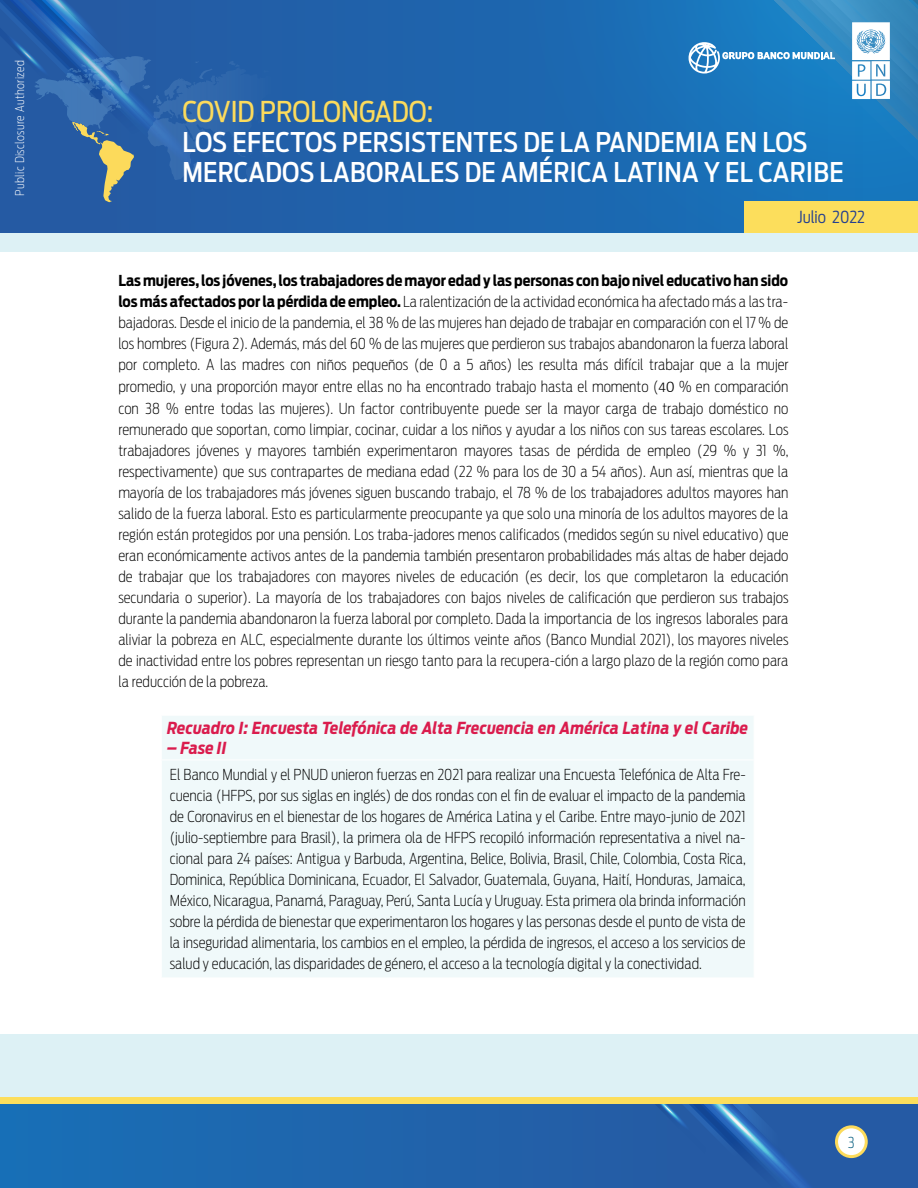
<style>
.page{position:relative;width:918px;height:1188px;background:#fff}
.page>*{position:absolute;margin:0;border:0;box-sizing:border-box;transform-origin:0 0}
.t1{font:28.5px "Antenna Cond";color:#fcdb5c}
.t2{font:500 27px/30px "Antenna Cond";letter-spacing:.01em;color:#fff}
.t3{font:italic 700 16.5px "Antenna Cond";letter-spacing:.01em;color:#da1c4d}
.t4{font:300 16.5px "Antenna Cond";color:#25408f}
.t5{font:200 15px/21px "Antenna Cond";color:#000;text-align:justify}
.t6{font:200 15px "Antenna Cond";color:#005a7c}
.t7{font:200 12px "Antenna Cond";letter-spacing:.03em;color:#fff}
.s1{font-weight:700}
.s2{font-family:"Calibri";font-weight:300}
.s3{font-family:"Calibri";font-weight:300;font-size:16.5px}
</style>
<div class="page">
<div style="left:0;top:233px;width:918px;height:864px;background:#ddf1f5"></div>
<div style="left:0;top:253px;width:918px;height:781px;background:#fff"></div>
<div style="left:0;top:1104px;width:918px;height:84px;background:linear-gradient(to bottom,#1e66ae,#1e66ae)"></div>
<div style="left:0;top:0;width:918px;height:233px;background:#1f63ac"></div>
<div style="left:615px;top:0;width:129px;height:233px;background:#1a6db5"></div>
<svg style="left:0;top:0;width:254px;height:202px"></svg>
<div style="left:683px;top:0;width:235px;height:202px;background:#1a72b9"></div>
<div style="left:744px;top:201px;width:174px;height:32px;background:#fcde5c"></div>
<svg style="left:520px;top:1104px;width:350px;height:84px;background:#2c63a8"></svg>
<div style="left:0;top:1097px;width:918px;height:7px;background:#fcde5c"></div>
<svg style="left:689px;top:0;width:229px;height:199px;background:#2d84c2"></svg>
<div style="left:162px;top:716px;width:591px;height:261px;background:#f0f9fa"></div>
<hr style="left:161px;top:760px;width:594px;height:1px;background:#fff">
<p class="t7" style="left:13px;top:196px;width:137px;rotate:-90deg">Public Disclosure Authorized</p>
<h1 class="t1" style="left:182px;top:95px;width:253px">COVID PROLONGADO:</h1>
<h2 class="t2" style="left:182px;top:127px;width:663px">LOS EFECTOS PERSISTENTES DE LA PANDEMIA EN LOS<br>MERCADOS LABORALES DE AMÉRICA LATINA Y EL CARIBE</h2>
<p class="t4" style="left:797px;top:207px;width:70px">Julio 2022</p>
<p class="t5" style="left:118px;top:270px;width:672px"><span class="s1">Las mujeres, los jóvenes, los trabajadores de mayor edad y las personas con bajo nivel educativo han sido los más afectados por la pérdida de empleo.</span> La ralentización de la actividad económica ha afectado más a las tra&shy;bajadoras. Desde el inicio de la pandemia, el 38 % de las mujeres han dejado de trabajar en comparación con el 17 % de los hombres (Figura 2). Además, más del 60 % de las mujeres que perdieron sus trabajos abandonaron la fuerza laboral por completo. A las madres con niños pequeños (de 0 a 5 años) les resulta más difícil trabajar que a la mujer promedio, y una proporción mayor entre ellas no ha encontrado trabajo hasta el momento (<span class="s2">4</span><span class="s3">0</span> % en comparación con 38 % entre todas las mujeres). Un factor contribuyente puede ser la mayor carga de trabajo doméstico no</p>
<p class="t5" style="left:118px;top:419px;width:672px">remunerado que soportan, como limpiar, cocinar, cuidar a los niños y ayudar a los niños con sus tareas escolares. Los trabajadores jóvenes y mayores también experimentaron mayores tasas de pérdida de empleo (29 % y 31 %, respectivamente) que sus contrapartes de mediana edad (22 % para los de 30 a 54 años). Aun así, mientras que la mayoría de los trabajadores más jóvenes siguen buscando trabajo, el 78 % de los trabajadores adultos mayores han salido de la fuerza laboral. Esto es particularmente preocupante ya que solo una minoría de los adultos mayores de la región están protegidos por una pensión. Los traba-jadores menos calificados (medidos según su nivel educativo) que eran económicamente activos antes de la pandemia también presentaron probabilidades más altas de haber dejado de trabajar que los trabajadores con mayores niveles de educación (es decir, los que completaron la educación secundaria o superior). La mayoría de los trabajadores con bajos niveles de calificación que perdieron sus trabajos durante la pandemia abandonaron la fuerza laboral por completo. Dada la importancia de los ingresos laborales para aliviar la pobreza en ALC, especialmente durante los últimos veinte años (Banco Mundial 2021), los mayores niveles de inactividad entre los pobres representan un riesgo tanto para la recupera-ción a largo plazo de la región como para la reducción de la pobreza.</p>
<p class="t3" style="left:167px;top:719px;width:582px">Recuadro I: Encuesta Telefónica de Alta Frecuencia en América Latina y el Caribe</p>
<p class="t3" style="left:167px;top:738px;width:61px">– Fase II</p>
<p class="t5" style="left:170px;top:765px;width:577px">El Banco Mundial y el PNUD unieron fuerzas en 2021 para realizar una Encuesta Telefónica de Alta Fre&shy;cuencia (HFPS, por sus siglas en inglés) de dos rondas con el fin de evaluar el impacto de la pandemia de Coronavirus en el bienestar de los hogares de América Latina y el Caribe. Entre mayo-junio de 2021 (julio-septiembre para Brasil), la primera ola de HFPS recopiló información representativa a nivel na&shy;cional para 24 países: Antigua y Barbuda, Argentina, Belice, Bolivia, Brasil, Chile, Colombia, Costa Rica, Dominica, República Dominicana, Ecuador, El Salvador, Guatemala, Guyana, Haití, Honduras, Jamaica, México, Nicaragua, Panamá, Paraguay, Perú, Santa Lucía y Uruguay. Esta primera ola brinda información sobre la pérdida de bienestar que experimentaron los hogares y las personas desde el punto de vista de la inseguridad alimentaria, los cambios en el empleo, la pérdida de ingresos, el acceso a los servicios de salud y educación, las disparidades de género, el acceso a la tecnología digital y la conectividad.</p>
<p class="t6" style="left:848px;top:1134px;width:8px">3</p>
</div>
